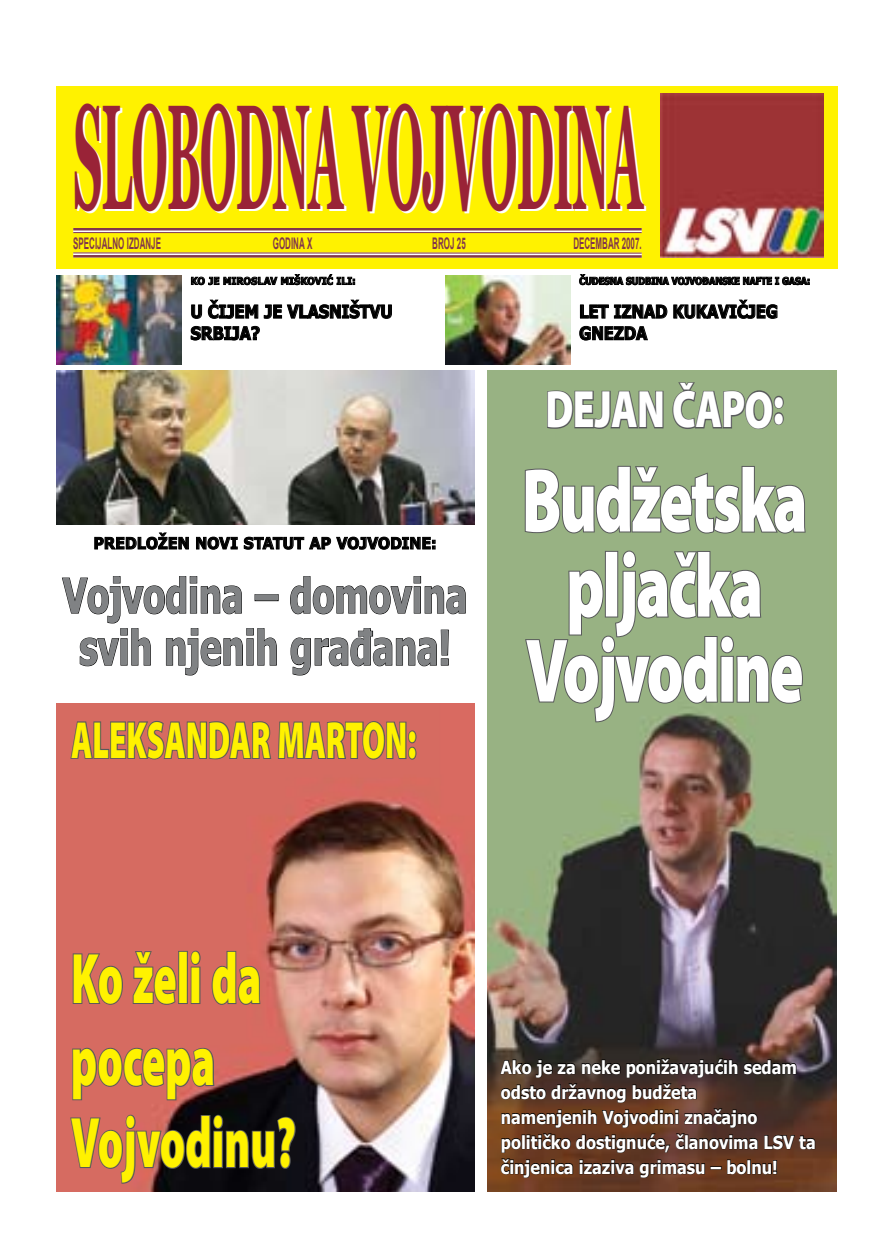
<style>
.page{position:relative;width:893px;height:1248px;background:#fff}
.page>*{position:absolute;margin:0;border:0;box-sizing:border-box;transform-origin:0 0}
.t1{font:700 150px "Georgia";letter-spacing:-.025em;color:#fff;scale:.3 1}
.t2{font:900 91px/85px "Myriad Pro";letter-spacing:-.035em;color:#fff;text-align:center;scale:.69 1}
.t3{font:900 72px/82px "Myriad Pro";color:#fff200;scale:.6 1}
.t4{font:900 52.8px "Myriad Pro";letter-spacing:-.02em;color:#fff;scale:.75 1}
.t5{font:900 52.5px "Myriad Pro";color:#fff200;scale:.6 1}
.t6{font:700 48px/52px "Tahoma";color:#808284;text-align:center;scale:.75 1}
.t7{font:700 18px/25px "Tahoma";color:#fff;scale:.9 1}
.t8{font:700 18px/21.6px "Tahoma";color:#000;scale:.9 1}
.t9{font:700 16px "Arial";color:#82374b;scale:.5 1}
.t10{font:700 16px "Verdana";letter-spacing:-.005em;color:#000;scale:.9 1}
.t11{font:700 10px "Tahoma";color:#000;scale:.9 1}
.t12{font:700 10px "Verdana";color:#000;scale:.9 1}
</style>
<div class="page">
<div style="left:57px;top:79px;width:781px;height:189px;background:#fff200"></div>
<svg style="left:73px;top:230px;width:569px;height:2px"></svg>
<hr style="left:73px;top:228px;width:569px;height:2px;background:#82374b">
<hr style="left:73px;top:232px;width:569px;height:1px;background:#82374b">
<svg style="left:73px;top:253px;width:569px;height:2px"></svg>
<hr style="left:73px;top:252px;width:569px;height:1px;background:#82374b">
<hr style="left:73px;top:255px;width:569px;height:3px;background:#82374b">
<img style="left:660px;top:93px;width:164px;height:164px">
<div style="left:48px;top:65px;width:790px;height:20px;background:#fff"></div>
<img style="left:57px;top:275px;width:125px;height:89px">
<img style="left:445px;top:275px;width:125px;height:89px">
<svg style="left:191px;top:274px;width:164px;height:11px"></svg>
<svg style="left:191px;top:304px;width:11px;height:15px"></svg>
<svg style="left:208px;top:299px;width:50px;height:20px"></svg>
<svg style="left:264px;top:299px;width:128px;height:20px"></svg>
<svg style="left:191px;top:326px;width:69px;height:14px"></svg>
<svg style="left:579px;top:274px;width:231px;height:11px"></svg>
<svg style="left:580px;top:304px;width:87px;height:15px"></svg>
<svg style="left:673px;top:299px;width:104px;height:20px"></svg>
<svg style="left:579px;top:326px;width:69px;height:14px"></svg>
<img style="left:57px;top:371px;width:417px;height:153px">
<img style="left:488px;top:371px;width:348px;height:820px">
<svg style="left:94px;top:532px;width:95px;height:17px"></svg>
<svg style="left:196px;top:536px;width:42px;height:13px"></svg>
<svg style="left:244px;top:536px;width:191px;height:13px"></svg>
<div style="left:255px;top:594px;width:23px;height:7px;border:1px solid #000"></div>
<svg style="left:290px;top:576px;width:176px;height:38px"></svg>
<svg style="left:62px;top:576px;width:215px;height:99px"></svg>
<svg style="left:291px;top:628px;width:158px;height:47px"></svg>
<img style="left:57px;top:703px;width:418px;height:488px">
<svg style="left:546px;top:389px;width:118px;height:41px"></svg>
<svg style="left:671px;top:381px;width:114px;height:49px"></svg>
<svg style="left:523px;top:465px;width:284px;height:69px"></svg>
<svg style="left:524px;top:549px;width:280px;height:174px"></svg>
<svg style="left:69px;top:719px;width:348px;height:41px"></svg>
<svg style="left:72px;top:952px;width:52px;height:53px"></svg>
<svg style="left:132px;top:950px;width:46px;height:55px"></svg>
<div style="left:178px;top:950px;width:10px;height:53px;border:2px solid #58595b"></div>
<svg style="left:190px;top:949px;width:12px;height:55px"></svg>
<svg style="left:211px;top:949px;width:51px;height:56px"></svg>
<svg style="left:71px;top:1046px;width:145px;height:55px"></svg>
<svg style="left:69px;top:1113px;width:228px;height:71px"></svg>
<svg style="left:500px;top:1059px;width:75px;height:18px"></svg>
<svg style="left:582px;top:1058px;width:156px;height:19px"></svg>
<svg style="left:744px;top:1059px;width:52px;height:15px"></svg>
<svg style="left:501px;top:1083px;width:125px;height:19px"></svg>
<svg style="left:632px;top:1083px;width:65px;height:16px"></svg>
<svg style="left:501px;top:1109px;width:177px;height:18px"></svg>
<svg style="left:684px;top:1108px;width:74px;height:19px"></svg>
<svg style="left:501px;top:1137px;width:20px;height:15px"></svg>
<div style="left:522px;top:1134px;width:3px;height:14px;border:1px solid #000"></div>
<svg style="left:527px;top:1133px;width:231px;height:19px"></svg>
<svg style="left:764px;top:1134px;width:51px;height:15px"></svg>
<svg style="left:501px;top:1158px;width:72px;height:19px"></svg>
<svg style="left:580px;top:1159px;width:125px;height:18px"></svg>
<svg style="left:711px;top:1166px;width:10px;height:3px"></svg>
<svg style="left:727px;top:1159px;width:50px;height:15px"></svg>
<h1 class="t1" style="left:76px;top:74px;width:1899px">SLOBODNA VOJVODINA</h1>
<p class="t9" style="left:73px;top:232px;width:177px">SPECIJALNO IZDANJE</p>
<p class="t9" style="left:273px;top:232px;width:80px">GODINA X</p>
<p class="t9" style="left:432px;top:232px;width:69px">BROJ 25</p>
<p class="t9" style="left:573px;top:232px;width:138px">DECEMBAR 2007.</p>
<p class="t12" style="left:191px;top:274px;width:185px">KO JE MIROSLAV MIŠKOVIĆ ILI:</p>
<p class="t8" style="left:191px;top:299px;width:226px">U ČIJEM JE VLASNIŠTVU<br>SRBIJA?</p>
<p class="t10" style="left:93px;top:533px;width:383px">PREDLOŽEN NOVI STATUT AP VOJVODINE:</p>
<h3 class="t6" style="left:63px;top:566px;width:541px">Vojvodina – domovina svih njenih građana!</h3>
<h3 class="t5" style="left:71px;top:705px;width:577px">ALEKSANDAR MARTON:</h3>
<p class="t11" style="left:579px;top:274px;width:258px">ČUDESNA SUDBINA VOJVOĐANSKE NAFTE I GASA:</p>
<p class="t8" style="left:579px;top:299px;width:222px">LET IZNAD KUKAVIČJEG<br>GNEZDA</p>
<h3 class="t4" style="left:546px;top:374px;width:319px">DEJAN ČAPO:</h3>
<h2 class="t2" style="left:522px;top:454px;width:416px">Budžetska pljačka<br>Vojvodine</h2>
<h3 class="t3" style="left:71px;top:934px;width:377px">Ko želi da pocepa<br>Vojvodinu?</h3>
<p class="t7" style="left:501px;top:1053px;width:351px">Ako je za neke ponižavajućih sedam odsto državnog budžeta<br>namenjenih Vojvodini značajno političko dostignuće, članovima LSV ta činjenica izaziva grimasu – bolnu!</p>
</div>
